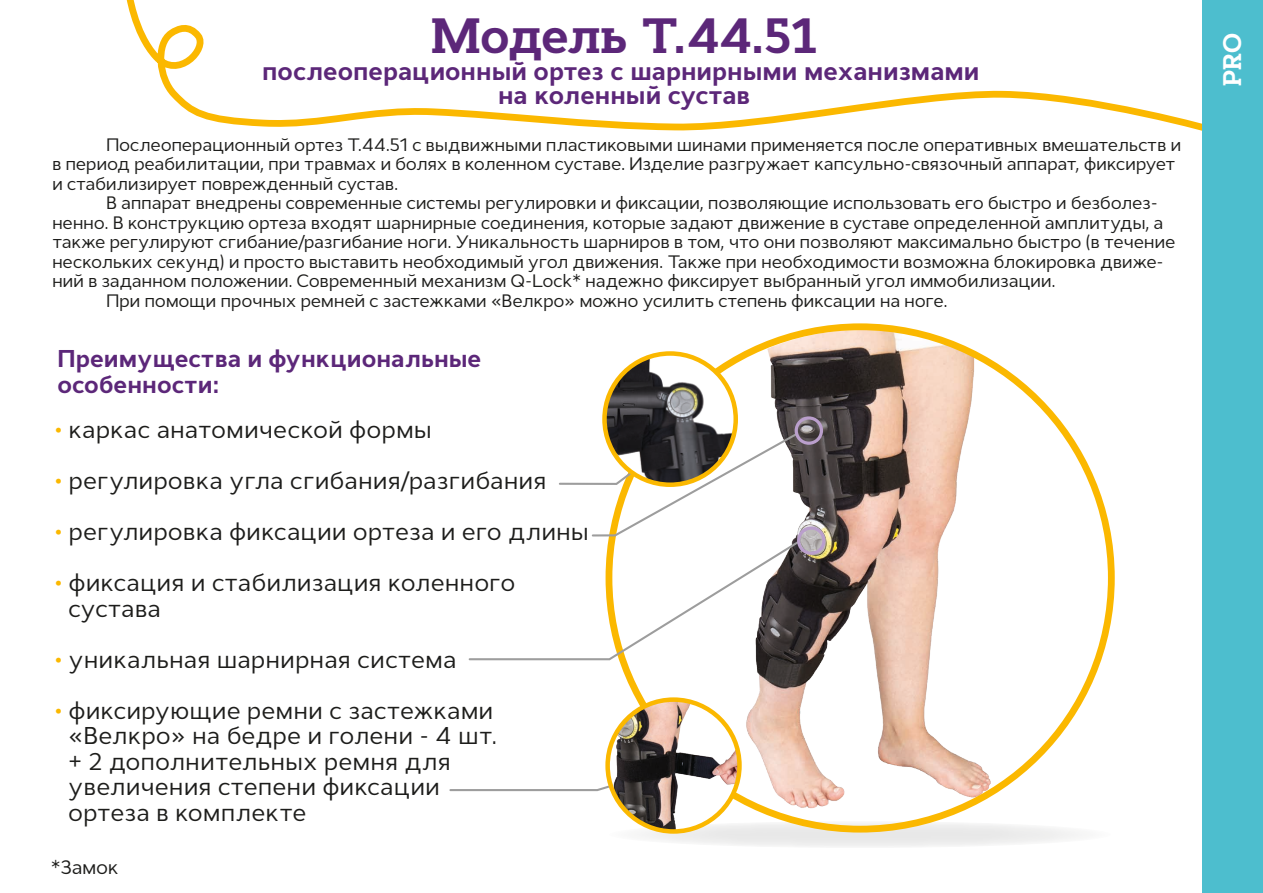
<style>
.page{position:relative;width:1263px;height:893px;background:#fff}
.page>*{position:absolute;margin:0;border:0;box-sizing:border-box;transform-origin:0 0}
.t1{font:700 49.5px "Cyntho Slab Pro";color:#5c2779}
.t2{font:700 25.5px/24px "Cyntho Pro";color:#5c2779;text-align:center}
.t3{font:700 25.5px "Cyntho Slab Pro";color:#fff}
.t4{font:24.3px/25.5px "Cyntho Pro";color:#1d1d1b}
.t5{font:700 24.3px/25.5px "Cyntho Pro";color:#5c2779}
.t6{font:19.5px "Cyntho Pro";letter-spacing:-.02em;color:#1d1d1b}
.t7{font:18px/19.5px "Cyntho Pro";letter-spacing:-.02em;color:#1d1d1b}
.s1{color:#fbb800}
</style>
<div class="page">
<img style="left:678px;top:330px;width:422px;height:494px">
<svg style="left:609px;top:821px;width:502px;height:27px;fill:#efeded"></svg>
<svg style="left:449px;top:783px;width:164px;height:9px"></svg>
<div style="left:795px;top:416px;width:28px;height:29px;border:3px solid #ba9fcc;border-radius:50%"></div>
<svg style="left:126px;top:0;width:1077px;height:138px"></svg>
<div style="left:797px;top:526px;width:28px;height:29px;border:3px solid #ba9fcc;border-radius:50%"></div>
<svg style="left:468px;top:353px;width:332px;height:308px"></svg>
<img style="left:604px;top:353px;width:132px;height:131px">
<div style="left:602px;top:351px;width:136px;height:136px;border:4px solid #fbb800;border-radius:50%"></div>
<img style="left:608px;top:700px;width:131px;height:131px;border-radius:66px">
<div style="left:605px;top:697px;width:137px;height:137px;border:4px solid #fbb800;border-radius:50%"></div>
<div style="left:1203px;top:0;width:60px;height:893px;background:#4dbece"></div>
<h1 class="t1" style="left:431px;top:4px;width:387px">Модель Т.44.51</h1>
<h2 class="t2" style="left:262px;top:59px;width:719px">послеоперационный ортез с шарнирными механизмами на коленный сустав</h2>
<p class="t7" style="left:52px;top:135px;width:1131px;text-indent:54px">Послеоперационный ортез Т.44.51 с выдвижными пластиковыми шинами применяется после оперативных вмешательств и в период реабилитации, при травмах и болях в коленном суставе. Изделие разгружает капсульно-связочный аппарат, фиксирует и стабилизирует поврежденный сустав.</p>
<p class="t7" style="left:106px;top:193px;width:1053px">В аппарат внедрены современные системы регулировки и фиксации, позволяющие использовать его быстро и безболез-</p>
<p class="t7" style="left:52px;top:213px;width:1113px">ненно. В конструкцию ортеза входят шарнирные соединения, которые задают движение в суставе определенной амплитуды, а</p>
<p class="t7" style="left:52px;top:232px;width:1125px">также регулируют сгибание/разгибание ноги. Уникальность шарниров в том, что они позволяют максимально быстро (в течение</p>
<p class="t7" style="left:52px;top:252px;width:1113px">нескольких секунд) и просто выставить необходимый угол движения. Также при необходимости возможна блокировка движе-</p>
<p class="t7" style="left:52px;top:271px;width:1005px">ний в заданном положении. Современный механизм Q-Lock* надежно фиксирует выбранный угол иммобилизации.</p>
<p class="t7" style="left:106px;top:291px;width:843px">При помощи прочных ремней с застежками «Велкро» можно усилить степень фиксации на ноге.</p>
<h3 class="t5" style="left:58px;top:347px;width:425px">Преимущества и функциональные особенности:</h3>
<h3 class="t4" style="left:55px;top:417px;width:379px"><span class="s1">•</span> каркас анатомической формы</h3>
<h3 class="t4" style="left:55px;top:468px;width:493px"><span class="s1">•</span> регулировка угла сгибания/разгибания</h3>
<h3 class="t4" style="left:55px;top:519px;width:536px"><span class="s1">•</span> регулировка фиксации ортеза и его длины</h3>
<h3 class="t4" style="left:68px;top:570px;width:448px;text-indent:-14px"><span class="s1">•</span> фиксация и стабилизация коленного сустава</h3>
<h3 class="t4" style="left:55px;top:647px;width:403px"><span class="s1">•</span> уникальная шарнирная система</h3>
<h3 class="t4" style="left:68px;top:698px;width:430px;text-indent:-14px"><span class="s1">•</span> фиксирующие ремни с застежками «Велкро» на бедре и голени - 4 шт. + 2 дополнительных ремня для увеличения степени фиксации ортеза в комплекте</h3>
<p class="t6" style="left:51px;top:855px;width:69px">*Замок</p>
<h2 class="t3" style="left:1216px;top:86px;width:54px;rotate:-90deg">PRO</h2>
</div>
